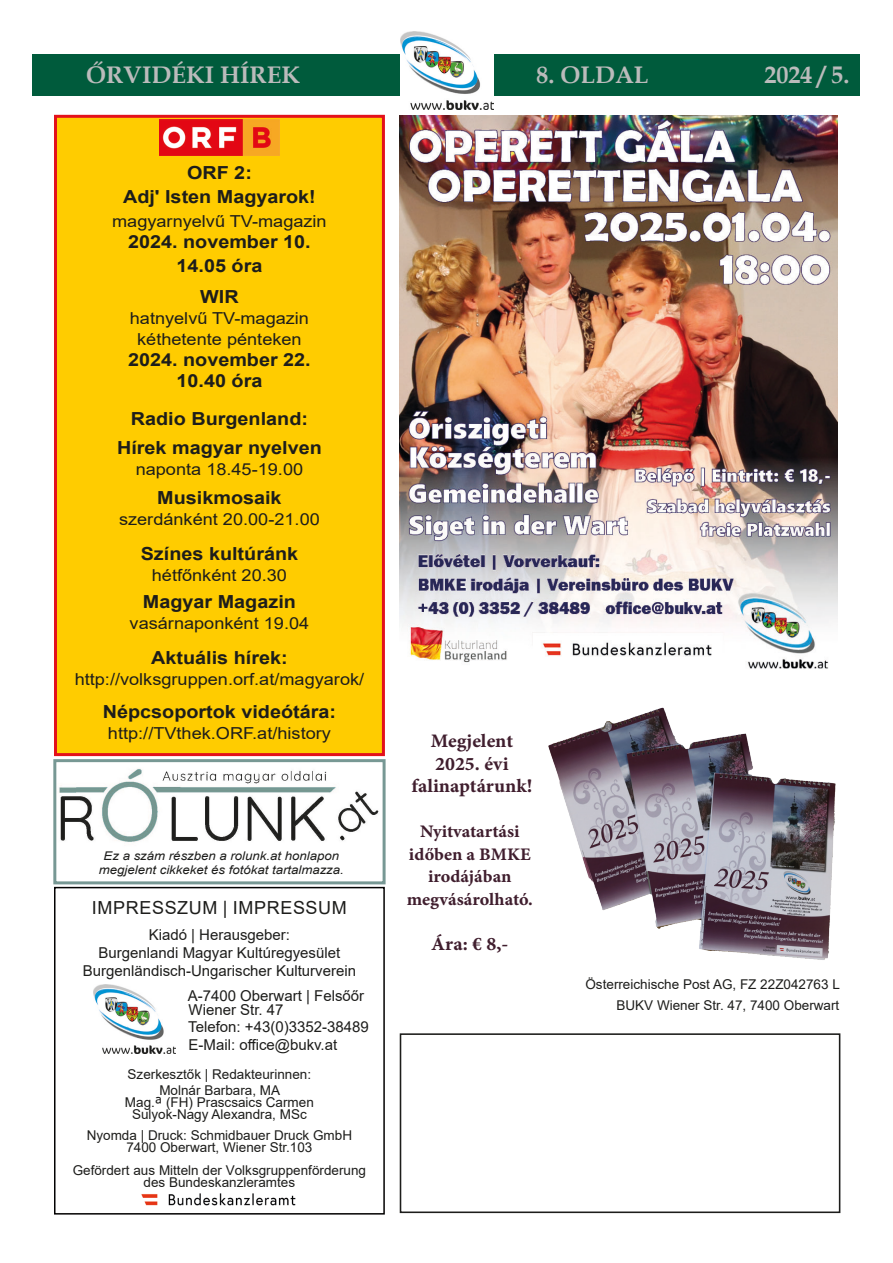
<style>
.page{position:relative;width:893px;height:1263px;background:#fff}
.page>*{position:absolute;margin:0;border:0;box-sizing:border-box;transform-origin:0 0}
.t1{font:700 24px "Book Antiqua";color:#bbb}
.t2{font:19.05px/22.5px "Minion Pro Bold Capt";color:#401e2e;text-align:center}
.t3{font:700 18px/24px "Arial";color:#1d1d1b;text-align:center;scale:1.1 1}
.t4{font:18px "Arial";letter-spacing:.035em;color:#1d1d1b}
.t5{font:17.7px/22.5px "Minion Pro Bold Capt";color:#401e2e;text-align:center}
.t6{font:16.5px/21px "Arial";color:#1d1d1b;text-align:center;scale:1.1 1}
.t7{font:15px "Arial";color:#1d1d1b}
.t8{font:13.5px/12px "Arial";color:#1d1d1b;text-align:center}
.t9{font:italic 12px/14.4px "Arial";color:#1d1d1b;text-align:center;scale:1.1 1}
.s1{font-family:"Verdana"}
</style>
<div class="page">
<div style="left:56px;top:116px;width:327px;height:638px;background:#fc0"></div>
<div style="left:54px;top:115px;width:331px;height:641px;border:3px solid #e3111b"></div>
<img style="left:59px;top:768px;width:320px;height:74px">
<div style="left:53px;top:759px;width:333px;height:125px;border:3px solid #779894"></div>
<div style="left:32px;top:54px;width:828px;height:41px;background:#005b3c"></div>
<div style="left:400px;top:1033px;width:440px;height:180px;border:2px solid #1d1d1b"></div>
<div style="left:54px;top:887px;width:331px;height:327px;border:2px solid #020101"></div>
<img style="left:93px;top:984px;width:82px;height:69px">
<img style="left:159px;top:120px;width:120px;height:36px">
<img style="left:401px;top:32px;width:92px;height:77px">
<img style="left:141px;top:1193px;width:155px;height:13px">
<img style="left:400px;top:116px;width:438px;height:553px">
<img style="left:548px;top:707px;width:288px;height:253px">
<p class="t1" style="left:86px;top:59px;width:215px">ŐRVIDÉKI HÍREK</p>
<p class="t1" style="left:536px;top:59px;width:113px">8. OLDAL</p>
<p class="t1" style="left:764px;top:59px;width:87px">2024 / 5.</p>
<p class="t3" style="left:187px;top:161px;width:61px">ORF 2:</p>
<p class="t3" style="left:123px;top:185px;width:177px">Adj' Isten Magyarok!</p>
<p class="t6" style="left:112px;top:210px;width:197px">magyarnyelvű TV-magazin</p>
<p class="t3" style="left:128px;top:230px;width:168px">2024. november 10.<br>14.05 óra</p>
<p class="t3" style="left:200px;top:285px;width:36px">WIR</p>
<p class="t6" style="left:130px;top:308px;width:164px">hatnyelvű TV-magazin kéthetente pénteken</p>
<p class="t3" style="left:128px;top:348px;width:168px">2024. november 22.</p>
<p class="t3" style="left:177px;top:369px;width:80px">10.40 óra</p>
<p class="t3" style="left:131px;top:407px;width:163px">Radio Burgenland:</p>
<p class="t3" style="left:117px;top:436px;width:188px">Hírek magyar nyelven</p>
<p class="t6" style="left:136px;top:458px;width:154px">naponta 18.45-19.00</p>
<p class="t3" style="left:157px;top:486px;width:115px">Musikmosaik</p>
<p class="t6" style="left:119px;top:508px;width:184px">szerdánként 20.00-21.00</p>
<p class="t3" style="left:141px;top:542px;width:145px">Színes kultúránk</p>
<p class="t6" style="left:152px;top:564px;width:124px">hétfőnként 20.30</p>
<p class="t3" style="left:143px;top:590px;width:141px">Magyar Magazin</p>
<p class="t6" style="left:130px;top:612px;width:165px">vasárnaponként 19.04</p>
<p class="t3" style="left:151px;top:646px;width:126px">Aktuális hírek:</p>
<p class="t6" style="left:75px;top:668px;width:265px">http://volksgruppen.orf.at/magyarok/</p>
<p class="t3" style="left:103px;top:700px;width:214px">Népcsoportok videótára:</p>
<p class="t6" style="left:108px;top:722px;width:204px">http://TVthek.ORF.at/history</p>
<p class="t9" style="left:99px;top:849px;width:224px">Ez a szám részben a rolunk.at honlapon megjelent cikkeket és fotókat tartalmazza.</p>
<p class="t4" style="left:92px;top:895px;width:257px">IMPRESSZUM | IMPRESSUM</p>
<p class="t7" style="left:149px;top:925px;width:143px">Kiadó | Herausgeber:</p>
<p class="t7" style="left:98px;top:943px;width:243px">Burgenlandi Magyar Kultúregyesület</p>
<p class="t7" style="left:83px;top:960px;width:275px">Burgenländisch-Ungarischer Kulturverein</p>
<p class="t7" style="left:188px;top:985px;width:178px">A-7400 Oberwart | Felsőőr</p>
<p class="t7" style="left:189px;top:999px;width:97px">Wiener Str. 47</p>
<p class="t7" style="left:188px;top:1017px;width:182px">Telefon: +43(0)3352-38489</p>
<p class="t7" style="left:189px;top:1034px;width:150px">E-Mail: office@bukv.at</p>
<p class="t8" style="left:128px;top:1068px;width:185px">Szerkesztők | Redakteurinnen:</p>
<p class="t8" style="left:125px;top:1084px;width:190px">Molnár Barbara, MA<br>Mag.<span class="s1">ª</span> (FH) Prascsaics Carmen<br>Sulyok-Nagy Alexandra, MSc</p>
<p class="t8" style="left:87px;top:1129px;width:267px">Nyomda | Druck: Schmidbauer Druck GmbH<br>7400 Oberwart, Wiener Str.103</p>
<p class="t8" style="left:73px;top:1164px;width:295px">Gefördert aus Mitteln der Volksgruppenförderung</p>
<p class="t8" style="left:144px;top:1176px;width:153px">des Bundeskanzleramtes</p>
<p class="t2" style="left:411px;top:730px;width:123px">Megjelent<br>2025. évi falinaptárunk!</p>
<p class="t5" style="left:407px;top:820px;width:128px">Nyitvatartási időben a BMKE irodájában megvásárolható.</p>
<p class="t2" style="left:431px;top:932px;width:79px">Ára: € 8,-</p>
<p class="t8" style="left:585px;top:974px;width:256px;line-height:20.2px;text-align:right">Österreichische Post AG, FZ 22Z042763 L<br>BUKV Wiener Str. 47, 7400 Oberwart</p>
</div>
